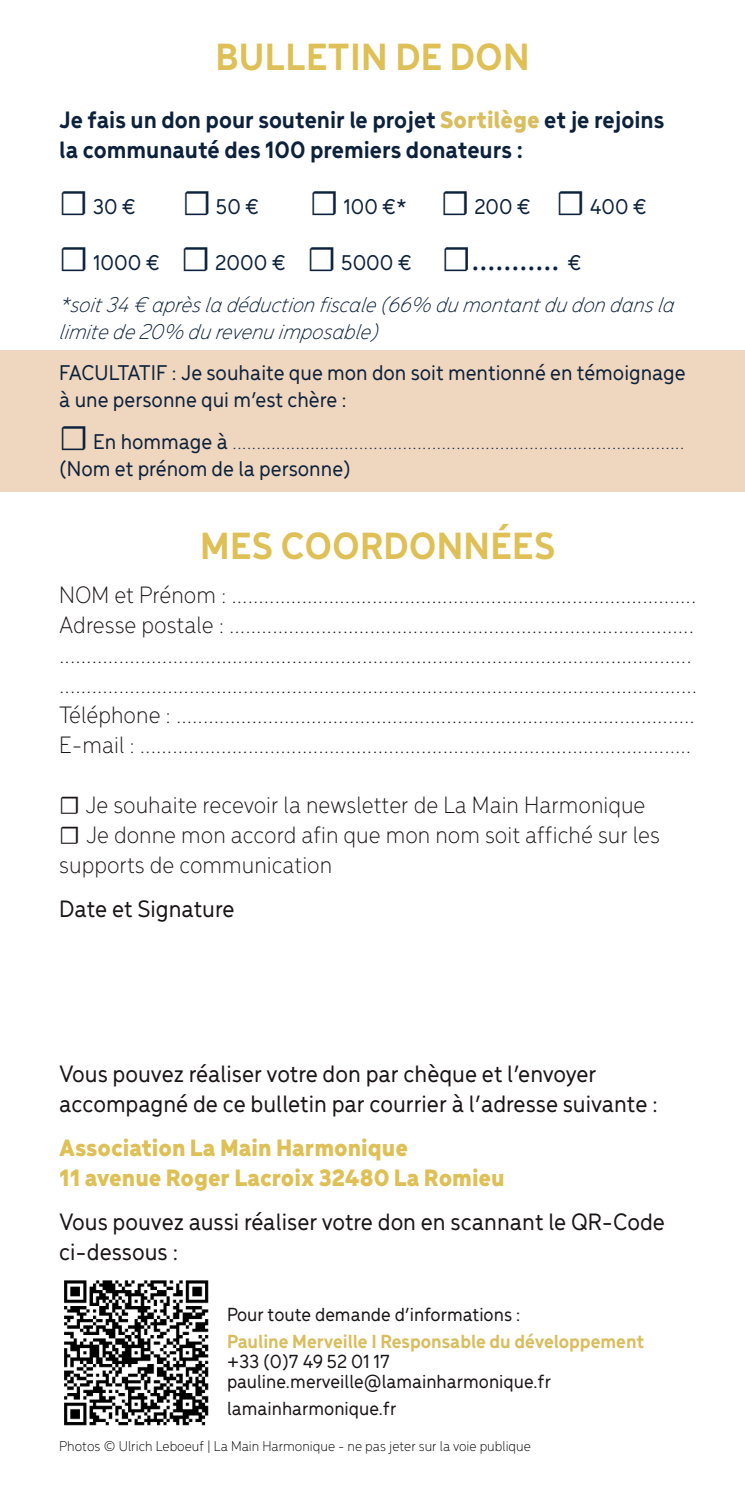
<style>
.page{position:relative;width:745px;height:1489px;background:#fff}
.page>*{position:absolute;margin:0;border:0;box-sizing:border-box;transform-origin:0 0}
.t1{font:700 40px "Menca";letter-spacing:.01em;color:#dec056}
.t2{font:300 25px/30px "Menca";color:#191416}
.t3{font:500 25px/30px "Menca";color:#191416}
.t4{font:700 25px/30px "Menca";color:#0c213c}
.t5{font:900 25px/30px "Menca";color:#dec056}
.t6{font:300 22.5px/27px "Menca";color:#0c213c}
.t7{font:italic 300 22.5px/41.2px "Menca";color:#0c213c}
.t8{font:500 22.5px/27px "Menca";color:#0c213c}
.t9{font:500 20px/20px "Menca";color:#191416}
.t10{font:700 20px "Menca";color:#d9bd5e}
.t11{font:300 15px "Menca";color:#000}
.s1{font-weight:900;color:#d9bd5e}
.s2{font-family:"Minion Pro";font-weight:400;font-size:35px}
.s3{font-family:"Minion Pro";font-weight:400;font-style:normal;font-size:35px}
.s4{font-weight:500;font-style:normal}
.s5{font-weight:500}
.s6{font-family:"Minion Pro";font-weight:400}
</style>
<div class="page">
<div style="left:0;top:350px;width:744px;height:141px;background:#eed6bf"></div>
<img style="left:64px;top:1280px;width:145px;height:146px">
<h1 class="t1" style="left:215px;top:29px;width:315px">BULLETIN DE DON</h1>
<p class="t4" style="left:59px;top:103px;width:606px">Je fais un don pour soutenir le projet <span class="s1">Sortilège</span> et je rejoins la communauté des 100 premiers donateurs :</p>
<p class="t8" style="left:59px;top:192px;width:78px"><span class="s2">☐</span> 30 €</p>
<p class="t8" style="left:182px;top:192px;width:78px"><span class="s2">☐</span> 50 €</p>
<p class="t8" style="left:310px;top:192px;width:338px"><span class="s2">☐</span> 100 €* <span class="s2">☐</span> 200 € <span class="s2">☐</span> 400 €</p>
<p class="t7" style="left:59px;top:241px;width:621px"><span class="s3">☐</span> <span class="s4">1000 €</span> <span class="s3">☐</span> <span class="s4">2000 €</span> <span class="s3">☐</span> <span class="s4">5000 €</span> <span class="s3">☐...........</span> <span class="s4">€<br></span>*soit34 € aprèsla déduction fiscale(66% du montantdu don dansla</p>
<p class="t7" style="left:59px;top:309px;width:326px">limitede20% du revenu imposable)</p>
<p class="t8" style="left:59px;top:357px;width:627px">FACULTATIF : Je souhaite que mon don soit mentionné en témoignage à une personne qui m’est chère :</p>
<p class="t6" style="left:59px;top:426px;width:626px"><span class="s2">☐</span> <span class="s5">En hommage à</span> ............................................................................................. <span class="s5">(Nom et prénom de la personne)</span></p>
<h1 class="t1" style="left:200px;top:518px;width:356px">MES COORDONNÉES</h1>
<p class="t2" style="left:59px;top:578px;width:639px">NOM et Prénom : ......................................................................................<br>Adresse postale : ...................................................................................... ..................................................................................................................... ......................................................................................................................<br>Téléphone : ................................................................................................<br>E-mail : ......................................................................................................</p>
<p class="t2" style="left:59px;top:788px;width:601px"><span class="s6">☐</span> Je souhaite recevoir la newsletter de La Main Harmonique <span class="s6">☐</span> Je donne mon accord afin que mon nom soit affiché sur les supports de communication</p>
<p class="t3" style="left:59px;top:892px;width:176px">Date et Signature</p>
<p class="t3" style="left:59px;top:1056px;width:600px">Vous pouvez réaliser votre don par chèque et l’envoyer accompagné de ce bulletin par courrier à l’adresse suivante :</p>
<p class="t5" style="left:59px;top:1131px;width:446px">Association La Main Harmonique<br>11 avenue Roger Lacroix 32480 La Romieu</p>
<p class="t3" style="left:59px;top:1205px;width:607px">Vous pouvez aussi réaliser votre don en scannant le QR-Code ci-dessous :</p>
<p class="t9" style="left:227px;top:1302px;width:295px">Pour toute demande d’informations :</p>
<p class="t10" style="left:227px;top:1326px;width:418px">Pauline Merveille I Responsable du développement</p>
<p class="t9" style="left:227px;top:1349px;width:325px">+33 (0)7 49 52 01 17 pauline.merveille@lamainharmonique.fr</p>
<p class="t9" style="left:227px;top:1396px;width:171px">lamainharmonique.fr</p>
<p class="t11" style="left:59px;top:1435px;width:473px">Photos © Ulrich Leboeuf | La Main Harmonique - ne pas jeter sur la voie publique</p>
</div>
